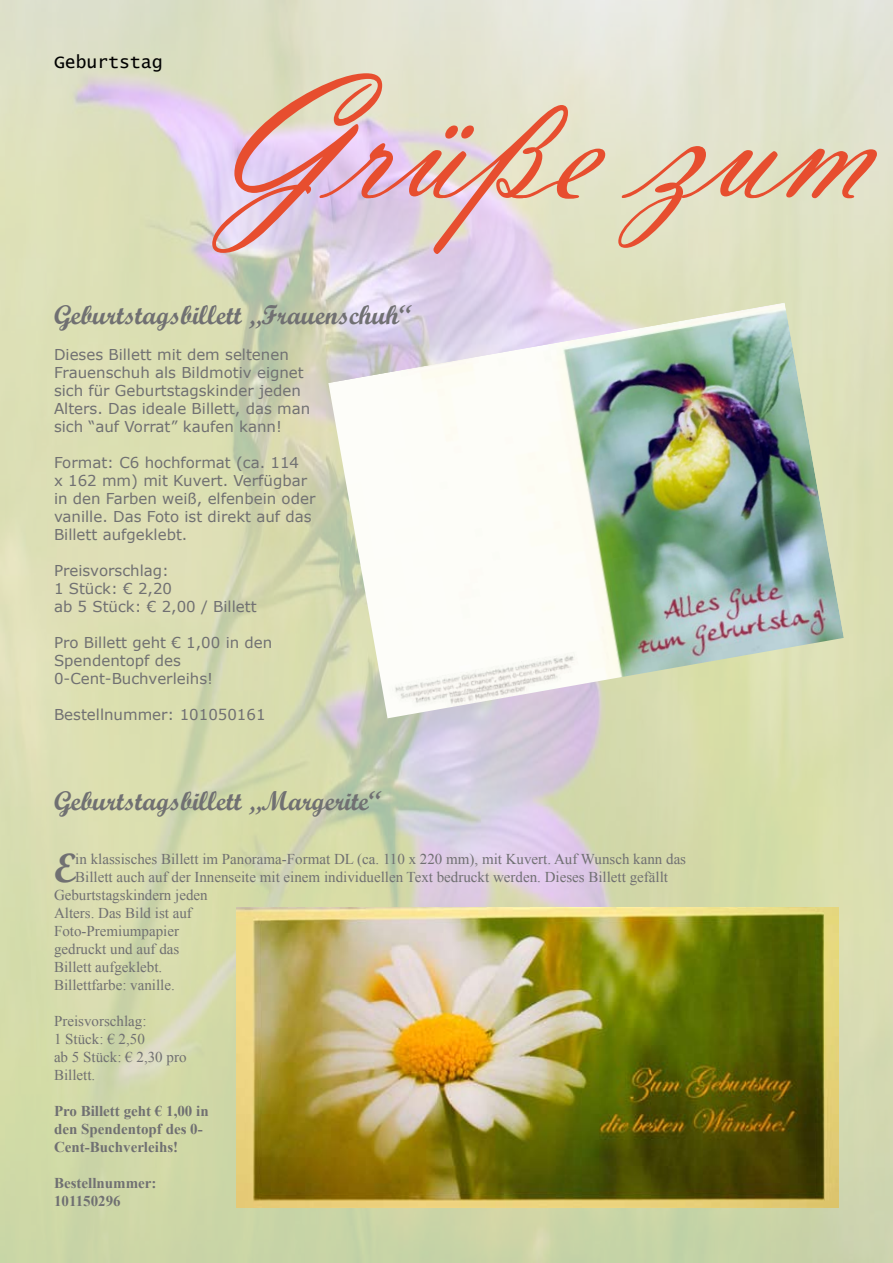
<style>
.page{position:relative;width:893px;height:1263px;background:#fff}
.page>*{position:absolute;margin:0;border:0;box-sizing:border-box;transform-origin:0 0}
.t1{font:180px "Vladimir Script";color:#e74e2f}
.t2{font:40.8px "Script MT Bold";color:#707072}
.t3{font:27px "Script MT Bold";color:#707072}
.t4{font:18px "Lucida Console";color:#000}
.t5{font:15px/18px "Verdana";color:#707072}
.t6{font:15px/18px "Times New Roman";color:#707072}
.t7{font:700 15px/18px "Times New Roman";color:#707072}
</style>
<div class="page">
<img style="left:328px;top:302px;width:516px;height:416px">
<img style="left:237px;top:907px;width:602px;height:301px">
<p class="t4" style="left:54px;top:54px;width:110px">Geburtstag</p>
<h1 class="t1" style="left:217px;top:36px;width:658px">Grüße zum</h1>
<h3 class="t3" style="left:54px;top:298px;width:360px">Geburtstagsbillett „Frauenschuh“</h3>
<p class="t5" style="left:54px;top:345px;width:258px">Dieses Billett mit dem seltenen Frauenschuh als Bildmotiv eignet sich für Geburtstagskinder jeden Alters. Das ideale Billett, das man sich “auf Vorrat” kaufen kann!</p>
<p class="t5" style="left:54px;top:453px;width:263px">Format: C6 hochformat (ca. 114<br>x 162 mm) mit Kuvert. Verfügbar in den Farben weiß, elfenbein oder vanille. Das Foto ist direkt auf das<br>Billett aufgeklebt.</p>
<p class="t5" style="left:54px;top:561px;width:204px">Preisvorschlag:<br>1 Stück: € 2,20<br>ab 5 Stück: € 2,00 / Billett</p>
<p class="t5" style="left:54px;top:633px;width:220px">Pro Billett geht € 1,00 in den<br>Spendentopf des<br>0-Cent-Buchverleihs!</p>
<p class="t5" style="left:54px;top:705px;width:213px">Bestellnummer: 101050161</p>
<h3 class="t3" style="left:54px;top:784px;width:329px">Geburtstagsbillett „Margerite“</h3>
<h2 class="t2" style="left:54px;top:843px;width:23px">E</h2>
<p class="t6" style="left:75px;top:850px;width:612px">in klassisches Billett im Panorama-Format DL (ca. 110 x 220 mm), mit Kuvert. Auf Wunsch kann das</p>
<p class="t6" style="left:75px;top:868px;width:594px">Billett auch auf der Innenseite mit einem individuellen Text bedruckt werden. Dieses Billett gefällt</p>
<p class="t6" style="left:54px;top:886px;width:155px">Geburtstagskindern jeden</p>
<p class="t6" style="left:54px;top:904px;width:139px">Alters. Das Bild ist auf</p>
<p class="t6" style="left:54px;top:922px;width:126px">Foto-Premiumpapier</p>
<p class="t6" style="left:54px;top:940px;width:127px">gedruckt und auf das</p>
<p class="t6" style="left:54px;top:958px;width:110px">Billett aufgeklebt.</p>
<p class="t6" style="left:54px;top:976px;width:122px">Billettfarbe: vanille.</p>
<p class="t6" style="left:54px;top:1012px;width:134px">Preisvorschlag:<br>1 Stück: € 2,50<br>ab 5 Stück: € 2,30 pro<br>Billett.</p>
<p class="t7" style="left:54px;top:1102px;width:156px">Pro Billett geht € 1,00 in den Spendentopf des 0-<br>Cent-Buchverleihs!</p>
<p class="t7" style="left:54px;top:1174px;width:104px">Bestellnummer:<br>101150296</p>
</div>
